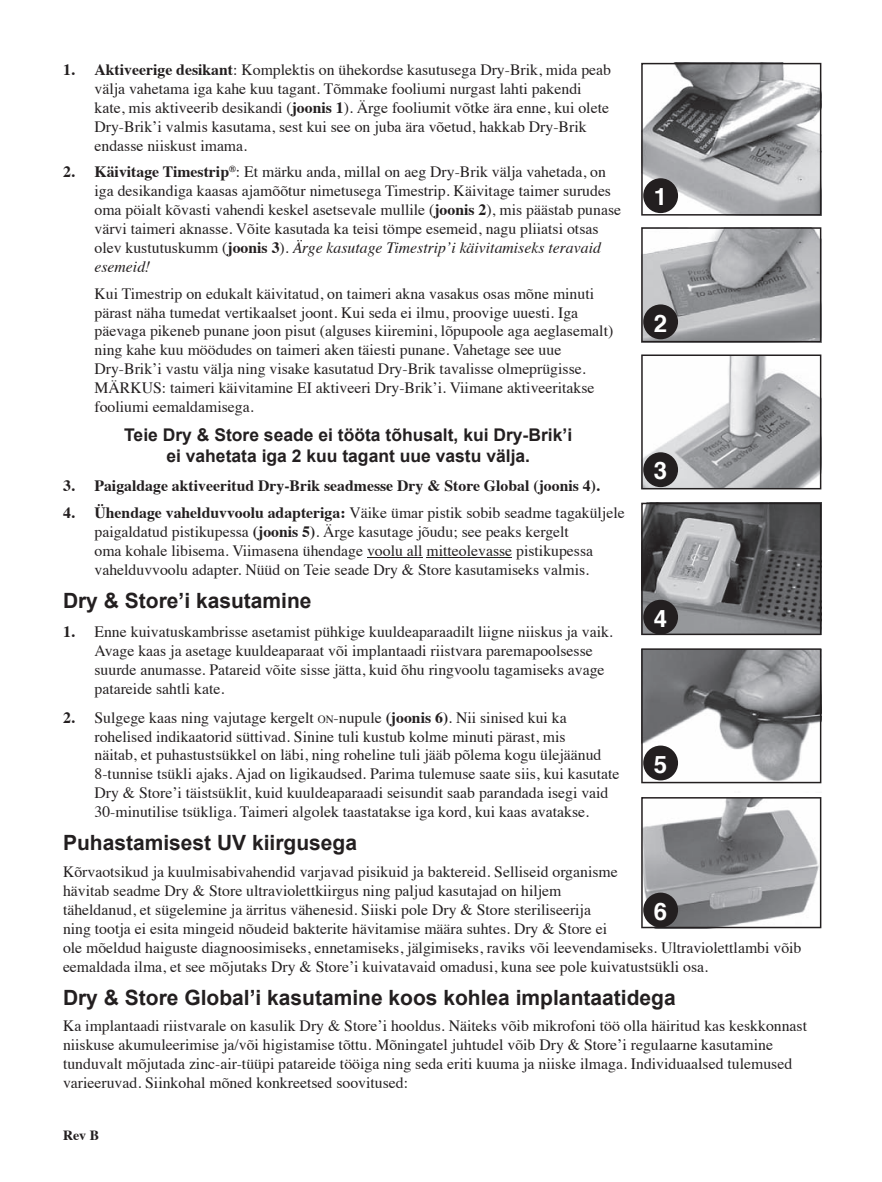
<style>
.page{position:relative;width:882px;height:1182px;background:#fff}
.page>*{position:absolute;margin:0;border:0;box-sizing:border-box;transform-origin:0 0}
.t1{font:700 23.97px "Helvetica";color:#fff}
.t2{font:700 21px "Arial";color:#231f20}
.t3{font:700 17.5px/21px "Arial";color:#231f20;text-align:center}
.t4{font:15.75px/18.9px "Times";color:#231f20}
.t5{font:700 15.75px "Times";color:#231f20}
.t6{font:700 14px "Times";color:#231f20}
.s1{font-weight:700}
.s2{font-style:italic}
.s3{font-size:11.03px}
</style>
<div class="page">
<hr style="left:367px;top:557px;width:56px;height:1px;background:#231f20">
<hr style="left:427px;top:557px;width:85px;height:1px;background:#231f20">
<svg style="left:641px;top:63px;width:180px;height:152px"></svg>
<svg style="left:641px;top:227px;width:180px;height:115px"></svg>
<svg style="left:641px;top:354px;width:180px;height:135px"></svg>
<svg style="left:641px;top:502px;width:180px;height:133px"></svg>
<svg style="left:641px;top:648px;width:180px;height:135px"></svg>
<svg style="left:641px;top:797px;width:180px;height:131px"></svg>
<div style="left:643px;top:178px;width:35px;height:35px;background:#231f20;border-radius:50%"></div>
<div style="left:643px;top:304px;width:35px;height:35px;background:#231f20;border-radius:50%"></div>
<div style="left:643px;top:452px;width:35px;height:35px;background:#231f20;border-radius:50%"></div>
<div style="left:643px;top:599px;width:35px;height:35px;background:#231f20;border-radius:50%"></div>
<div style="left:643px;top:745px;width:35px;height:35px;background:#231f20;border-radius:50%"></div>
<div style="left:643px;top:892px;width:35px;height:35px;background:#231f20;border-radius:50%"></div>
<p class="t4" style="left:94px;top:59px;width:518px;text-indent:-32px"><span class="s1">1. aktiveerige desikant</span>: Komplektis on ühekordse kasutusega Dry-Brik, mida peab välja vahetama iga kahe kuu tagant. Tõmmake fooliumi nurgast lahti pakendi kate, mis aktiveerib desikandi (<span class="s1">joonis 1</span>). Ärge fooliumit võtke ära enne, kui olete Dry-Brik’i valmis kasutama, sest kui see on juba ära võetud, hakkab Dry-Brik endasse niiskust imama.</p>
<p class="t4" style="left:95px;top:161px;width:528px;text-indent:-32px"><span class="s1">2. Käivitage Timestrip</span><sup>®</sup>: Et märku anda, millal on aeg Dry-Brik välja vahetada, on iga desikandiga kaasas ajamõõtur nimetusega Timestrip. Käivitage taimer surudes oma pöialt kõvasti vahendi keskel asetsevale mullile (<span class="s1">joonis 2</span>), mis päästab punase värvi taimeri aknasse. Võite kasutada ka teisi tömpe esemeid, nagu pliiatsi otsas olev kustutuskumm (<span class="s1">joonis 3</span>). <span class="s2">Ärge kasutage Timestrip’i käivitamiseks teravaid esemeid!</span></p>
<p class="t4" style="left:95px;top:282px;width:520px">Kui Timestrip on edukalt käivitatud, on taimeri akna vasakus osas mõne minuti pärast näha tumedat vertikaalset joont. Kui seda ei ilmu, proovige uuesti. Iga päevaga pikeneb punane joon pisut (alguses kiiremini, lõpupoole aga aeglasemalt) ning kahe kuu möödudes on taimeri aken täiesti punane. Vahetage see uue Dry-Brik’i vastu välja ning visake kasutatud Dry-Brik tavalisse olmeprügisse.<br>MÄRKUS: taimeri käivitamine EI aktiveeri Dry-Brik’i. Viimane aktiveeritakse fooliumi eemaldamisega.</p>
<p class="t3" style="left:124px;top:425px;width:449px">teie Dry &amp; Store seade ei tööta tõhusalt, kui Dry-brik’i ei vahetata iga 2 kuu tagant uue vastu välja.</p>
<p class="t5" style="left:63px;top:471px;width:538px">3. Paigaldage aktiveeritud dry-Brik seadmesse dry &amp; Store global (joonis 4).</p>
<p class="t4" style="left:94px;top:502px;width:532px;text-indent:-32px"><span class="s1">4. Ühendage vahelduvvoolu adapteriga:</span> Väike ümar pistik sobib seadme tagaküljele paigaldatud pistikupessa <span class="s1">(joonis 5)</span>. Ärge kasutage jõudu; see peaks kergelt<br>oma kohale libisema. Viimasena ühendage voolu all mitteolevasse pistikupessa vahelduvvoolu adapter. Nüüd on Teie seade Dry &amp; Store kasutamiseks valmis.</p>
<h2 class="t2" style="left:63px;top:586px;width:250px">Dry &amp; Store’i kasutamine</h2>
<p class="t4" style="left:94px;top:620px;width:520px;text-indent:-32px"><span class="s1">1.</span> Enne kuivatuskambrisse asetamist pühkige kuuldeaparaadilt liigne niiskus ja vaik.<br>Avage kaas ja asetage kuuldeaparaat või implantaadi riistvara paremapoolsesse suurde anumasse. Patareid võite sisse jätta, kuid õhu ringvoolu tagamiseks avage patareide sahtli kate.</p>
<p class="t4" style="left:95px;top:706px;width:526px;text-indent:-32px"><span class="s1">2.</span> Sulgege kaas ning vajutage kergelt <span class="s3">ON</span>-nupule <span class="s1">(joonis 6)</span>. Nii sinised kui ka rohelised indikaatorid süttivad. Sinine tuli kustub kolme minuti pärast, mis<br>näitab, et puhastustsükkel on läbi, ning roheline tuli jääb põlema kogu ülejäänud 8-tunnise tsükli ajaks. Ajad on ligikaudsed. Parima tulemuse saate siis, kui kasutate Dry &amp; Store’i täistsüklit, kuid kuuldeaparaadi seisundit saab parandada isegi vaid 30-minutilise tsükliga. Taimeri algolek taastatakse iga kord, kui kaas avatakse.</p>
<h2 class="t2" style="left:63px;top:828px;width:296px">puhastamisest uv kiirgusega</h2>
<p class="t4" style="left:63px;top:860px;width:740px">Kõrvaotsikud ja kuulmisabivahendid varjavad pisikuid ja baktereid. Selliseid organisme<br>hävitab seadme Dry &amp; Store ultraviolettkiirgus ning paljud kasutajad on hiljem<br>täheldanud, et sügelemine ja ärritus vähenesid. Siiski pole Dry &amp; Store steriliseerija<br>ning tootja ei esita mingeid nõudeid bakterite hävitamise määra suhtes. Dry &amp; Store ei<br>ole mõeldud haiguste diagnoosimiseks, ennetamiseks, jälgimiseks, raviks või leevendamiseks. Ultraviolettlambi võib eemaldada ilma, et see mõjutaks Dry &amp; Store’i kuivatavaid omadusi, kuna see pole kuivatustsükli osa.</p>
<h2 class="t2" style="left:63px;top:983px;width:614px">Dry &amp; Store Global’i kasutamine koos kohlea implantaatidega</h2>
<p class="t4" style="left:63px;top:1015px;width:746px">Ka implantaadi riistvarale on kasulik Dry &amp; Store’i hooldus. Näiteks võib mikrofoni töö olla häiritud kas keskkonnast niiskuse akumuleerimise ja/või higistamise tõttu. Mõningatel juhtudel võib Dry &amp; Store’i regulaarne kasutamine tunduvalt mõjutada zinc-air-tüüpi patareide tööiga ning seda eriti kuuma ja niiske ilmaga. Individuaalsed tulemused varieeruvad. Siinkohal mõned konkreetsed soovitused:</p>
<h1 class="t1" style="left:654px;top:175px;width:15px">1</h1>
<h1 class="t1" style="left:654px;top:301px;width:15px">2</h1>
<h1 class="t1" style="left:654px;top:449px;width:15px">3</h1>
<h1 class="t1" style="left:654px;top:596px;width:15px">4</h1>
<h1 class="t1" style="left:654px;top:742px;width:15px">5</h1>
<h1 class="t1" style="left:654px;top:889px;width:15px">6</h1>
<p class="t6" style="left:63px;top:1121px;width:38px">Rev B</p>
</div>
